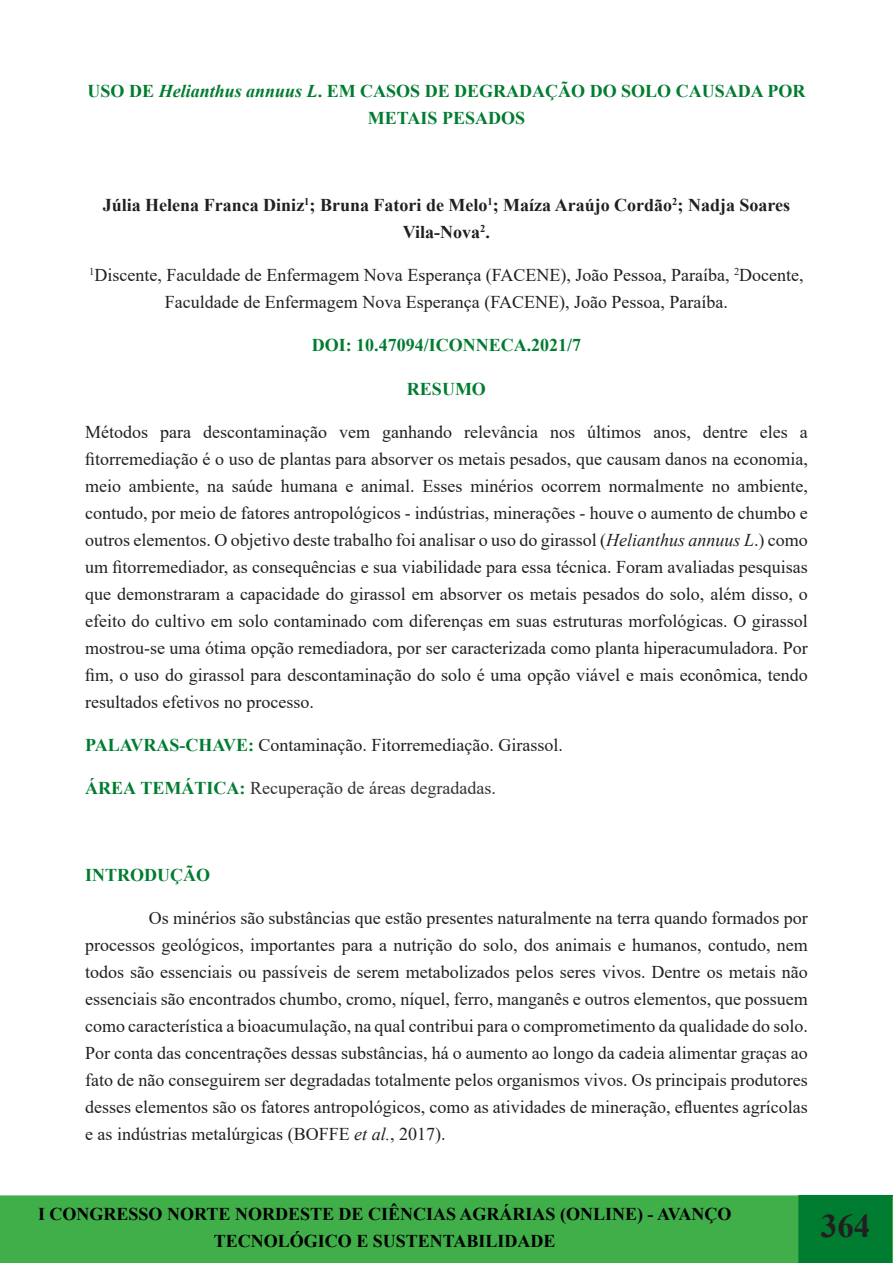
<style>
.page{position:relative;width:893px;height:1263px;background:#fff}
.page>*{position:absolute;margin:0;border:0;box-sizing:border-box;transform-origin:0 0}
.t1{font:700 33px "Times New Roman";color:#231f20}
.t2{font:18px/27px "Times New Roman";color:#231f20;text-align:justify}
.t3{font:700 18px/27px "Times New Roman";color:#007c30;text-align:center}
.t4{font:700 18px/27px "Times New Roman";color:#000;text-align:center}
.t5{font:700 18px/27px "Times New Roman";color:#231f20;text-align:center}
.t6{font:18px "Times New Roman";color:#333}
.s1{font-style:italic}
.s2{font-weight:700;color:#007c30}
</style>
<div class="page">
<div style="left:0;top:1195px;width:798px;height:68px;background:#40ae49"></div>
<div style="left:799px;top:1196px;width:93px;height:66px;background:#007c30"></div>
<div style="left:798px;top:1195px;width:95px;height:68px;border:2px solid #007c30"></div>
<svg style="left:892px;top:1196px;width:1px;height:67px"></svg>
<p class="t3" style="left:88px;top:77px;width:719px">USO DE <span class="s1">Helianthus annuus L</span>. EM CASOS DE DEGRADAÇÃO DO SOLO CAUSADA POR<br>METAIS PESADOS</p>
<p class="t5" style="left:103px;top:191px;width:689px">Júlia Helena Franca Diniz<sup>1</sup>; Bruna Fatori de Melo<sup>1</sup>; Maíza Araújo Cordão<sup>2</sup>; Nadja Soares<br>Vila-Nova<sup>2</sup>.</p>
<p class="t2" style="left:89px;top:261px;width:716px;text-align:center"><sup>1</sup>Discente, Faculdade de Enfermagem Nova Esperança (FACENE), João Pessoa, Paraíba, <sup>2</sup>Docente,<br>Faculdade de Enfermagem Nova Esperança (FACENE), João Pessoa, Paraíba.</p>
<p class="t3" style="left:312px;top:331px;width:271px">DOI: 10.47094/ICONNECA.2021/7</p>
<p class="t3" style="left:407px;top:374px;width:81px">RESUMO</p>
<p class="t2" style="left:85px;top:418px;width:724px">Métodos para descontaminação vem ganhando relevância nos últimos anos, dentre eles a fitorremediação é o uso de plantas para absorver os metais pesados, que causam danos na economia, meio ambiente, na saúde humana e animal. Esses minérios ocorrem normalmente no ambiente, contudo, por meio de fatores antropológicos - indústrias, minerações - houve o aumento de chumbo e outros elementos. O objetivo deste trabalho foi analisar o uso do girassol (<span class="s1">Helianthus annuus L</span>.) como um fitorremediador, as consequências e sua viabilidade para essa técnica. Foram avaliadas pesquisas que demonstraram a capacidade do girassol em absorver os metais pesados do solo, além disso, o efeito do cultivo em solo contaminado com diferenças em suas estruturas morfológicas. O girassol mostrou-se uma ótima opção remediadora, por ser caracterizada como planta hiperacumuladora. Por fim, o uso do girassol para descontaminação do solo é uma opção viável e mais econômica, tendo resultados efetivos no processo.</p>
<p class="t2" style="left:85px;top:731px;width:479px"><span class="s2">PALAVRAS-CHAVE:</span> Contaminação. Fitorremediação. Girassol.</p>
<p class="t6" style="left:85px;top:776px;width:412px"><span class="s2">ÁREA TEMÁTICA:</span> Recuperação de áreas degradadas.</p>
<p class="t3" style="left:85px;top:861px;width:126px">INTRODUÇÃO</p>
<p class="t2" style="left:85px;top:904px;width:724px;text-indent:64px">Os minérios são substâncias que estão presentes naturalmente na terra quando formados por processos geológicos, importantes para a nutrição do solo, dos animais e humanos, contudo, nem todos são essenciais ou passíveis de serem metabolizados pelos seres vivos. Dentre os metais não essenciais são encontrados chumbo, cromo, níquel, ferro, manganês e outros elementos, que possuem como característica a bioacumulação, na qual contribui para o comprometimento da qualidade do solo.<br>Por conta das concentrações dessas substâncias, há o aumento ao longo da cadeia alimentar graças ao fato de não conseguirem ser degradadas totalmente pelos organismos vivos. Os principais produtores desses elementos são os fatores antropológicos, como as atividades de mineração, efluentes agrícolas e as indústrias metalúrgicas (BOFFE <span class="s1">et al.</span>, 2017).</p>
<p class="t4" style="left:38px;top:1200px;width:695px">I CONGRESSO NORTE NORDESTE DE CIÊNCIAS AGRÁRIAS (ONLINE) - AVANÇO<br>TECNOLÓGICO E SUSTENTABILIDADE</p>
<h1 class="t1" style="left:821px;top:1202px;width:51px">364</h1>
</div>
